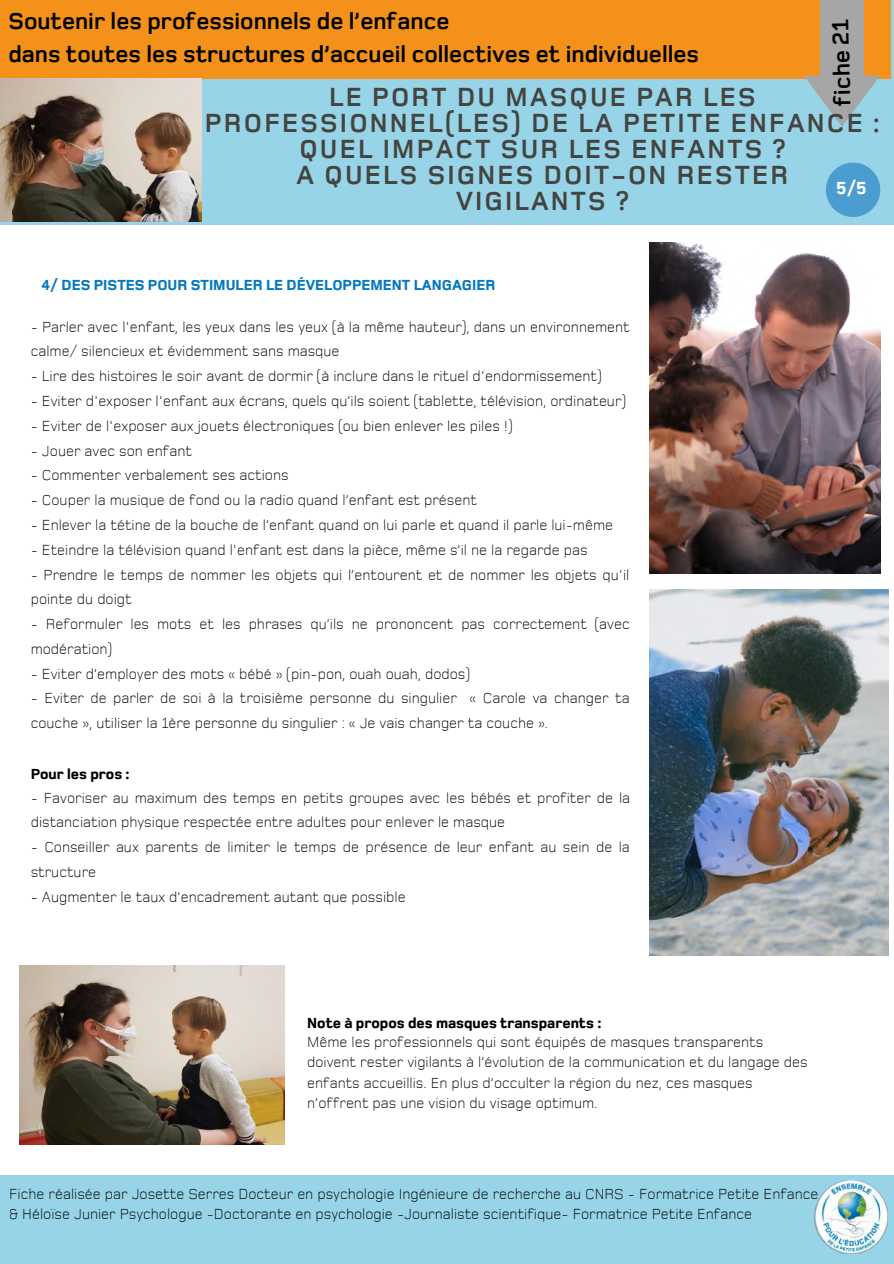
<style>
.page{position:relative;width:894px;height:1264px;background:#fff}
.page>*{position:absolute;margin:0;border:0;box-sizing:border-box;transform-origin:0 0}
.t1{font:700 27px/26px "Foundry Monoline";letter-spacing:.08em;color:#444440;text-align:center}
.t2{font:700 24px/32.7px "Foundry Monoline";color:#000}
.t3{font:800 18px "Foundry Monoline";color:#fff}
.t4{font:300 15px/24.8px "Foundry Monoline";color:#000}
.t5{font:800 15px "Foundry Monoline";color:#0578be}
.t6{font:800 15px "Foundry Monoline";color:#000}
</style>
<div class="page">
<div style="left:0;top:0;width:893px;height:224px;background:#98d4e8"></div>
<div style="left:0;top:1175px;width:893px;height:88px;background:#98d4e8"></div>
<div style="left:0;top:0;width:890px;height:78px;background:#f3911b"></div>
<img style="left:814px;top:1180px;width:73px;height:73px">
<svg style="left:803px;top:0;width:77px;height:127px"></svg>
<img style="left:649px;top:589px;width:239px;height:366px">
<svg style="left:826px;top:163px;width:54px;height:54px"></svg>
<img style="left:649px;top:242px;width:231px;height:331px">
<img style="left:0;top:78px;width:202px;height:143px">
<img style="left:20px;top:965px;width:264px;height:179px">
<h2 class="t2" style="left:8px;top:6px;width:692px">Soutenir les professionnels de l’enfance<br>dans toutes les structures d’accueil collectives et individuelles</h2>
<h2 class="t2" style="left:826px;top:106px;width:88px;rotate:-91deg">f ci he 21</h2>
<h1 class="t1" style="left:205px;top:85px;width:676px">LE PORT DU MASQUE PAR LES<br>PROFESSIONNEL(LES) DE LA PETITE ENFANCE :<br>QUEL IMPACT SUR LES ENFANTS ?<br>A QUELS SIGNES DOIT-ON RESTER<br>VIGILANTS ?</h1>
<p class="t3" style="left:836px;top:178px;width:32px">5/5</p>
<p class="t5" style="left:42px;top:277px;width:455px">4/ DES PISTES POUR STIMULER LE DÉVELOPPEMENT LANGAGIER</p>
<p class="t4" style="left:31px;top:315px;width:600px">- Parler avec l'enfant, les yeux dans les yeux (à la même hauteur), dans un environnement calme/ silencieux et évidemment sans masque</p>
<p class="t4" style="left:31px;top:364px;width:572px">- Lire des histoires le soir avant de dormir (à inclure dans le rituel d'endormissement)</p>
<p class="t4" style="left:31px;top:389px;width:596px">- Eviter d'exposer l'enfant aux écrans, quels qu’ils soient (tablette, télévision, ordinateur)</p>
<p class="t4" style="left:31px;top:414px;width:483px">- Eviter de l'exposer aux jouets électroniques (ou bien enlever les piles !)</p>
<p class="t4" style="left:31px;top:439px;width:163px">- Jouer avec son enfant</p>
<p class="t4" style="left:31px;top:464px;width:259px">- Commenter verbalement ses actions</p>
<p class="t4" style="left:31px;top:488px;width:447px">- Couper la musique de fond ou la radio quand l’enfant est présent</p>
<p class="t4" style="left:31px;top:513px;width:583px">- Enlever la tétine de la bouche de l’enfant quand on lui parle et quand il parle lui-même</p>
<p class="t4" style="left:31px;top:538px;width:558px">- Eteindre la télévision quand l'enfant est dans la pièce, même s’il ne la regarde pas</p>
<p class="t4" style="left:31px;top:563px;width:600px">- Prendre le temps de nommer les objets qui l’entourent et de nommer les objets qu'il pointe du doigt</p>
<p class="t4" style="left:31px;top:612px;width:600px">- Reformuler les mots et les phrases qu’ils ne prononcent pas correctement (avec modération)</p>
<p class="t4" style="left:31px;top:662px;width:440px">- Eviter d’employer des mots « bébé » (pin-pon, ouah ouah, dodos)</p>
<p class="t4" style="left:31px;top:686px;width:600px">- Eviter de parler de soi à la troisième personne du singulier « Carole va changer ta couche », utiliser la 1ère personne du singulier : « Je vais changer ta couche ».</p>
<p class="t6" style="left:31px;top:765px;width:100px">Pour les pros :</p>
<p class="t4" style="left:31px;top:786px;width:601px">- Favoriser au maximum des temps en petits groupes avec les bébés et profiter de la distanciation physique respectée entre adultes pour enlever le masque</p>
<p class="t4" style="left:31px;top:835px;width:600px">- Conseiller aux parents de limiter le temps de présence de leur enfant au sein de la structure</p>
<p class="t4" style="left:31px;top:885px;width:376px">- Augmenter le taux d’encadrement autant que possible</p>
<p class="t6" style="left:307px;top:1014px;width:295px">Note à propos des masques transparents :</p>
<p class="t4" style="left:307px;top:1032px;width:502px;line-height:20.2px">Même les professionnels qui sont équipés de masques transparents doivent rester vigilants à l’évolution de la communication et du langage des enfants accueillis. En plus d’occulter la région du nez, ces masques n’offrent pas une vision du visage optimum.</p>
<p class="t4" style="left:9px;top:1184px;width:810px;line-height:20.2px">Fiche réalisée par Josette Serres Docteur en psychologie Ingénieure de recherche au CNRS - Formatrice Petite Enfance &amp; Héloïse Junier Psychologue -Doctorante en psychologie -Journaliste scientifique- Formatrice Petite Enfance</p>
</div>
